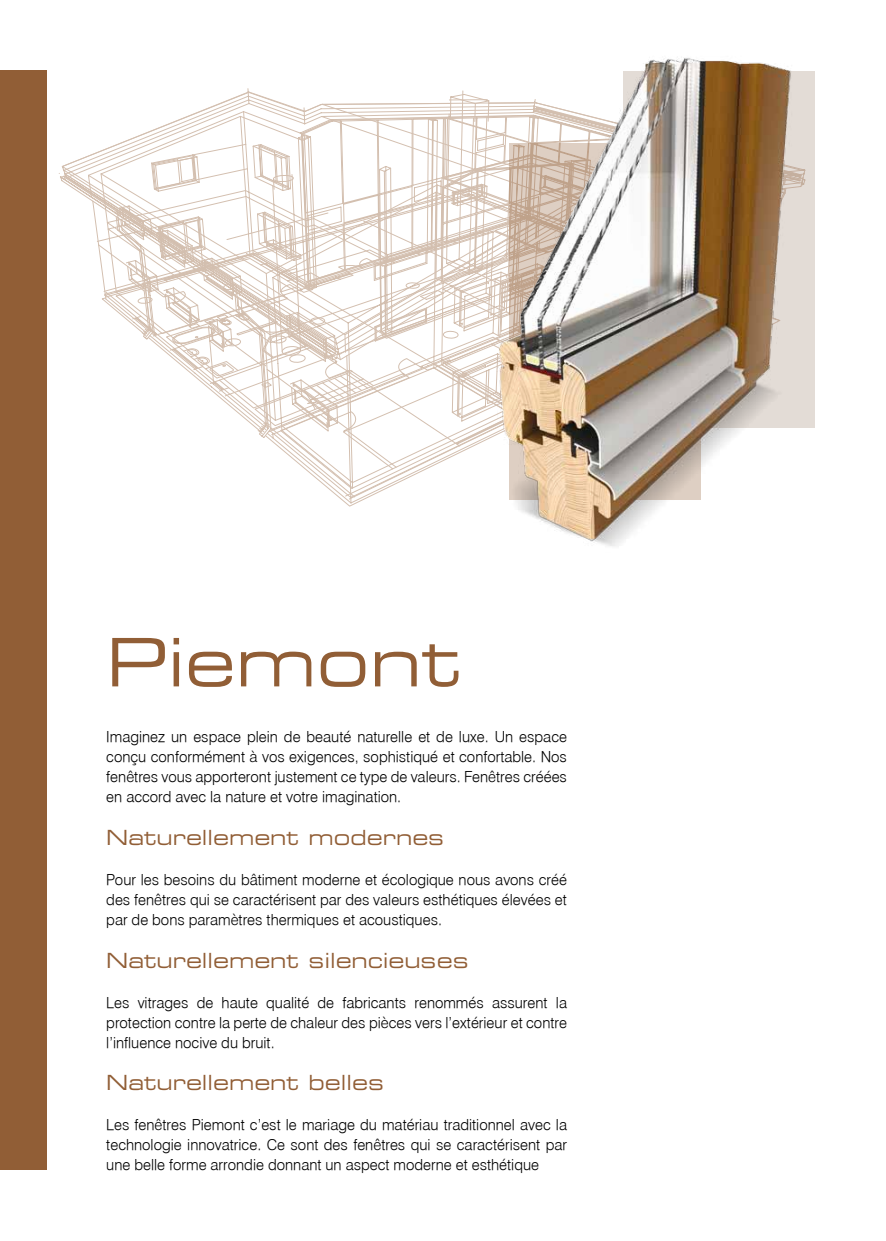
<style>
.page{position:relative;width:886px;height:1241px;background:#fff}
.page>*{position:absolute;margin:0;border:0;box-sizing:border-box;transform-origin:0 0}
.t1{font:60px "Square 721 Ex PL";color:#915e36}
.t2{font:18.75px "Square 721 Ex PL";color:#915e36}
.t3{font:15px/20px "Swiss 721 Lt AT";color:#000;text-align:justify}
</style>
<div class="page">
<svg style="left:60px;top:92px;width:328px;height:109px"></svg>
<svg style="left:98px;top:186px;width:290px;height:320px"></svg>
<img style="left:388px;top:58px;width:427px;height:488px">
<div style="left:0;top:71px;width:46px;height:1098px;background:#915e36"></div>
<p class="t1" style="left:106px;top:622px;width:356px">Piemont</p>
<p class="t3" style="left:106px;top:727px;width:462px">Imaginez un espace plein de beauté naturelle et de luxe. Un espace conçu conformément à vos exigences, sophistiqué et confortable. Nos fenêtres vous apporteront justement ce type de valeurs. Fenêtres créées en accord avec la nature et votre imagination.</p>
<p class="t2" style="left:106px;top:824px;width:340px">Naturellement modernes</p>
<p class="t3" style="left:106px;top:869px;width:462px">Pour les besoins du bâtiment moderne et écologique nous avons créé des fenêtres qui se caractérisent par des valeurs esthétiques élevées et par de bons paramètres thermiques et acoustiques.</p>
<p class="t2" style="left:106px;top:947px;width:364px">Naturellement silencieuses</p>
<p class="t3" style="left:106px;top:992px;width:462px">Les vitrages de haute qualité de fabricants renommés assurent la protection contre la perte de chaleur des pièces vers l’extérieur et contre l’influence nocive du bruit.</p>
<p class="t2" style="left:106px;top:1069px;width:279px">Naturellement belles</p>
<p class="t3" style="left:106px;top:1114px;width:462px">Les fenêtres Piemont c’est le mariage du matériau traditionnel avec la technologie innovatrice. Ce sont des fenêtres qui se caractérisent par une belle forme arrondie donnant un aspect moderne et esthétique</p>
</div>
